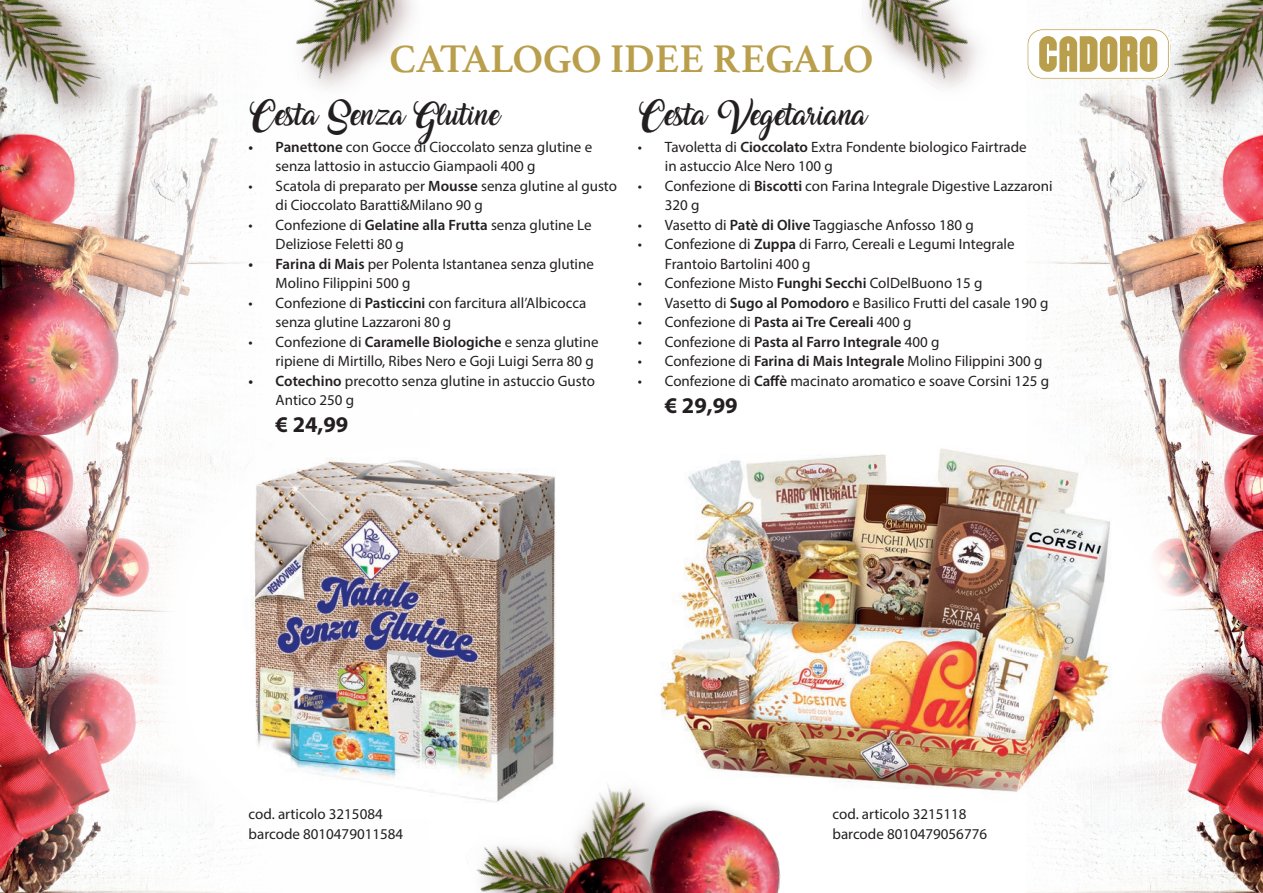
<style>
.page{position:relative;width:1263px;height:893px;background:#fff}
.page>*{position:absolute;margin:0;border:0;box-sizing:border-box;transform-origin:0 0}
.t1{font:700 40.5px "Athelas";color:#b99e4b}
.Quantità{font:700 22.5px "Myriad Pro";color:#231f20}
.Quantità-2{font:19.5px "Amarillo";color:#231f20}
.Quantità-3{font:15px/19.5px "Myriad Pro";color:#231f20}
.t2{font:600 15px "Myriad Pro";color:#231f20}
.s1{font-weight:600}
.s2{font-weight:400}
.s3{font-size:18px}
</style>
<div class="page">
<img style="left:0;top:3px;width:256px;height:890px">
<img style="left:1034px;top:2px;width:229px;height:891px">
<img style="left:0;top:0;width:179px;height:163px">
<svg style="left:0;top:0;width:131px;height:136px"></svg>
<svg style="left:867px;top:0;width:111px;height:88px"></svg>
<img style="left:249px;top:3px;width:7px;height:138px">
<svg style="left:296px;top:0;width:117px;height:89px"></svg>
<svg style="left:477px;top:852px;width:49px;height:41px;background:#9d9a82"></svg>
<img style="left:526px;top:852px;width:81px;height:41px">
<img style="left:607px;top:823px;width:174px;height:70px">
<img style="left:1089px;top:0;width:174px;height:163px">
<img style="left:1158px;top:0;width:105px;height:136px">
<svg style="left:1027px;top:29px;width:143px;height:50px"></svg>
<img style="left:152px;top:411px;width:518px;height:441px">
<img style="left:557px;top:387px;width:652px;height:436px">
<h1 class="t1" style="left:389px;top:26px;width:485px">CATALOGO IDEE REGALO</h1>
<p class="Quantità-2" style="left:638px;top:107px;width:231px">Cesta Vegetariana</p>
<p class="Quantità-3" style="left:665px;top:137px;width:363px;text-indent:-27px">• Tavoletta di <span class="s1">Cioccolato</span> Extra Fondente biologico Fairtrade in astuccio Alce Nero 100 g</p>
<p class="Quantità-3" style="left:665px;top:176px;width:389px;text-indent:-27px">• Confezione di <span class="s1">Biscotti</span> con Farina Integrale Digestive Lazzaroni<br>320 g</p>
<p class="Quantità-3" style="left:638px;top:215px;width:337px">• Vasetto di <span class="s1">Patè di Olive</span> Taggiasche Anfosso 180 g</p>
<p class="Quantità-3" style="left:665px;top:234px;width:351px;text-indent:-27px">• Confezione di <span class="s1">Zuppa</span> di Farro, Cereali e Legumi Integrale<br>Frantoio Bartolini 400 g</p>
<p class="Quantità-3" style="left:638px;top:273px;width:346px">• Confezione Misto <span class="s1">Funghi Secchi</span> ColDelBuono 15 g</p>
<p class="Quantità-3" style="left:638px;top:293px;width:412px">• Vasetto di <span class="s1">Sugo al Pomodoro</span> e Basilico Frutti del casale 190 g</p>
<p class="Quantità-3" style="left:638px;top:312px;width:275px">• Confezione di <span class="s1">Pasta ai Tre Cereali</span> 400 g</p>
<p class="t2" style="left:638px;top:332px;width:303px"><span class="s2">• Confezione di</span> Pasta al Farro Integrale <span class="s2">400 g</span></p>
<p class="Quantità-3" style="left:638px;top:351px;width:406px">• Confezione di <span class="s1">Farina di Mais Integrale</span> Molino Filippini 300 g</p>
<p class="Quantità-3" style="left:638px;top:371px;width:413px">• Confezione di <span class="s1">Caffè</span> macinato aromatico e soave Corsini 125 g</p>
<p class="Quantità" style="left:665px;top:391px;width:74px">€ 29,99</p>
<p class="Quantità-2" style="left:249px;top:107px;width:253px">Cesta Senza <span class="s3">G</span>lutine</p>
<p class="Quantità-3" style="left:276px;top:137px;width:318px;text-indent:-27px"><span class="s1">• Panettone</span> con Gocce di Cioccolato senza glutine e senza lattosio in astuccio Giampaoli 400 g</p>
<p class="Quantità-3" style="left:276px;top:176px;width:343px;text-indent:-27px">• Scatola di preparato per <span class="s1">Mousse</span> senza glutine al gusto di Cioccolato Baratti&amp;Milano 90 g</p>
<p class="Quantità-3" style="left:276px;top:215px;width:318px;text-indent:-27px">• Confezione di <span class="s1">Gelatine alla Frutta</span> senza glutine Le<br>Deliziose Feletti 80 g</p>
<p class="Quantità-3" style="left:276px;top:254px;width:320px;text-indent:-27px"><span class="s1">• Farina di Mais</span> per Polenta Istantanea senza glutine<br>Molino Filippini 500 g</p>
<p class="Quantità-3" style="left:276px;top:293px;width:312px;text-indent:-27px">• Confezione di <span class="s1">Pasticcini</span> con farcitura all’Albicocca senza glutine Lazzaroni 80 g</p>
<p class="Quantità-3" style="left:276px;top:332px;width:324px;text-indent:-27px">• Confezione di <span class="s1">Caramelle Biologiche</span> e senza glutine ripiene di Mirtillo, Ribes Nero e Goji Luigi Serra 80 g</p>
<p class="Quantità-3" style="left:276px;top:371px;width:321px;text-indent:-27px"><span class="s1">• Cotechino</span> precotto senza glutine in astuccio Gusto<br>Antico 250 g</p>
<p class="Quantità" style="left:276px;top:410px;width:74px">€ 24,99</p>
<p class="Quantità-3" style="left:249px;top:804px;width:136px">cod. articolo 3215084</p>
<p class="Quantità-3" style="left:249px;top:824px;width:156px">barcode 8010479011584</p>
<p class="Quantità-3" style="left:832px;top:804px;width:136px">cod. articolo 3215118</p>
<p class="Quantità-3" style="left:832px;top:824px;width:156px">barcode 8010479056776</p>
</div>
